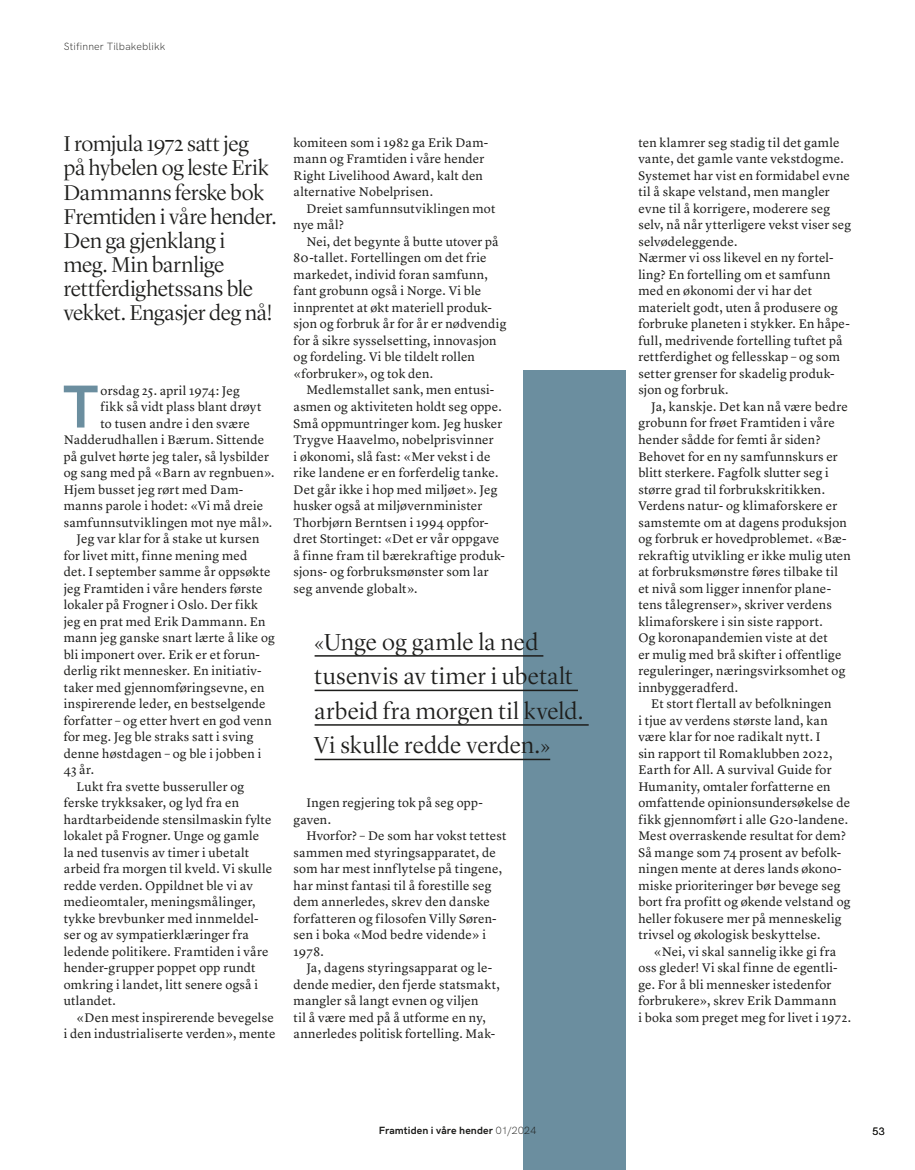
<style>
.page{position:relative;width:915px;height:1170px;background:#fff}
.page>*{position:absolute;margin:0;border:0;box-sizing:border-box;transform-origin:0 0}
.LYON_BR{font:700 60.75px "HK Grotesk Pro";color:#6b8e9f}
.CITAT{font:300 24px/34.5px "Lyon Display";letter-spacing:.015em;color:#1d1d1b}
.UR_01{font:300 22.2px/24px "Lyon Display";letter-spacing:-.01em;color:#1d1d1b}
.LYON_BR_IN{font:12.9px/16.5px "Lyon Text";letter-spacing:.01em;color:#1d1d1b}
.LYON_BR-2{font:12.9px/16.5px "Lyon Text";letter-spacing:.015em;color:#1d1d1b}
.t1{font:700 10.5px "HK Grotesk Pro";letter-spacing:.01em;color:#1d1d1b}
.Emneord{font:300 10.5px "HK Grotesk Pro";letter-spacing:.015em;color:#1d1d1b}
.t2{font:10.5px "HK Grotesk Pro";color:#1d1d1b}
.s1{font-weight:300}
</style>
<div class="page">
<div style="left:523px;top:370px;width:102px;height:799px;background:#6b8e9f"></div>
<hr style="left:314px;top:655px;width:229px;height:1px;background:#1d1d1b">
<hr style="left:314px;top:689px;width:263px;height:2px;background:#1d1d1b">
<hr style="left:314px;top:724px;width:274px;height:1px;background:#1d1d1b">
<hr style="left:314px;top:758px;width:236px;height:2px;background:#1d1d1b">
<p class="Emneord" style="left:64px;top:38px;width:103px">Stifinner Tilbakeblikk</p>
<p class="UR_01" style="left:64px;top:131px;width:214px">I romjula 1972 satt jeg<br>på hybelen og leste Erik<br>Dammanns ferske bok<br>Fremtiden i våre hender.<br>Den ga gjenklang i<br>meg. Min barnlige rettferdighetssans ble vekket. Engasjer deg nå!</p>
<p class="LYON_BR" style="left:63px;top:361px;width:36px">T</p>
<p class="LYON_BR-2" style="left:100px;top:381px;width:141px">orsdag 25. april 1974: Jeg</p>
<p class="LYON_BR-2" style="left:100px;top:397px;width:162px">fikk så vidt plass blant drøyt</p>
<p class="LYON_BR-2" style="left:100px;top:414px;width:151px">to tusen andre i den svære</p>
<p class="LYON_BR-2" style="left:64px;top:430px;width:202px">Nadderudhallen i Bærum. Sittende</p>
<p class="LYON_BR-2" style="left:64px;top:447px;width:207px">på gulvet hørte jeg taler, så lysbilder</p>
<p class="LYON_BR-2" style="left:64px;top:463px;width:212px">og sang med på «Barn av regnbuen».</p>
<p class="LYON_BR-2" style="left:64px;top:480px;width:181px">Hjem busset jeg rørt med Dam-</p>
<p class="LYON_BR-2" style="left:64px;top:496px;width:201px">manns parole i hodet: «Vi må dreie</p>
<p class="LYON_BR-2" style="left:64px;top:513px;width:210px">samfunnsutviklingen mot nye mål».</p>
<p class="LYON_BR_IN" style="left:64px;top:529px;width:212px;text-indent:13px">Jeg var klar for å stake ut kursen for livet mitt, finne mening med<br>det. I september samme år oppsøkte jeg Framtiden i våre henders første lokaler på Frogner i Oslo. Der fikk jeg en prat med Erik Dammann. En mann jeg ganske snart lærte å like og bli imponert over. Erik er et forun&shy;derlig rikt mennesker. En initiativ&shy;taker med gjennomføringsevne, en inspirerende leder, en bestselgende forfatter – og etter hvert en god venn for meg. Jeg ble straks satt i sving denne høstdagen – og ble i jobben i<br>43 år.</p>
<p class="LYON_BR_IN" style="left:64px;top:777px;width:210px;text-indent:13px">Lukt fra svette busseruller og ferske trykksaker, og lyd fra en hardtarbeidende stensilmaskin fylte lokalet på Frogner. Unge og gamle la ned tusenvis av timer i ubetalt arbeid fra morgen til kveld. Vi skulle redde verden. Oppildnet ble vi av medieomtaler, meningsmålinger, tykke brevbunker med innmeldel&shy;ser og av sympatierklæringer fra ledende politikere. Framtiden i våre hender-grupper poppet opp rundt omkring i landet, litt senere også i utlandet.</p>
<p class="LYON_BR_IN" style="left:64px;top:1008px;width:213px;text-align:right">«Den mest inspirerende bevegelse<br>i den industrialiserte verden», mente</p>
<p class="LYON_BR_IN" style="left:293px;top:133px;width:196px">komiteen som i 1982 ga Erik Dam&shy;mann og Framtiden i våre hender<br>Right Livelihood Award, kalt den alternative Nobelprisen.</p>
<p class="LYON_BR_IN" style="left:293px;top:199px;width:203px;text-indent:13px">Dreiet samfunnsutviklingen mot nye mål?</p>
<p class="LYON_BR_IN" style="left:293px;top:232px;width:214px;text-indent:13px">Nei, det begynte å butte utover på 80-tallet. Fortellingen om det frie markedet, individ foran samfunn, fant grobunn også i Norge. Vi ble innprentet at økt materiell produk&shy;sjon og forbruk år for år er nødvendig for å sikre sysselsetting, innovasjon og fordeling. Vi ble tildelt rollen «forbruker», og tok den.</p>
<p class="LYON_BR_IN" style="left:293px;top:381px;width:212px;text-indent:13px">Medlemstallet sank, men entusi&shy;asmen og aktiviteten holdt seg oppe.<br>Små oppmuntringer kom. Jeg husker Trygve Haavelmo, nobelprisvinner<br>i økonomi, slå fast: «Mer vekst i de rike landene er en forferdelig tanke.<br>Det går ikke i hop med miljøet». Jeg husker også at miljøvernminister Thorbjørn Berntsen i 1994 oppfor&shy;dret Stortinget: «Det er vår oppgave å finne fram til bærekraftige produk&shy;sjons- og forbruksmønster som lar seg anvende globalt».</p>
<p class="CITAT" style="left:314px;top:623px;width:270px">«Unge og gamle la ned tusenvis av timer i ubetalt arbeid fra morgen til kveld.<br>Vi skulle redde verden.»</p>
<p class="LYON_BR_IN" style="left:293px;top:793px;width:190px;text-indent:13px">Ingen regjering tok på seg opp&shy;gaven.</p>
<p class="LYON_BR_IN" style="left:293px;top:826px;width:214px;text-indent:13px">Hvorfor? – De som har vokst tettest sammen med styringsapparatet, de som har mest innflytelse på tingene, har minst fantasi til å forestille seg dem annerledes, skrev den danske forfatteren og filosofen Villy Søren&shy;sen i boka «Mod bedre vidende» i<br>1978.</p>
<p class="LYON_BR_IN" style="left:293px;top:958px;width:208px;text-indent:13px">Ja, dagens styringsapparat og le&shy;dende medier, den fjerde statsmakt, mangler så langt evnen og viljen<br>til å være med på å utforme en ny, annerledes politisk fortelling. Mak-</p>
<p class="LYON_BR_IN" style="left:638px;top:133px;width:214px">ten klamrer seg stadig til det gamle vante, det gamle vante vekstdogme.<br>Systemet har vist en formidabel evne til å skape velstand, men mangler evne til å korrigere, moderere seg selv, nå når ytterligere vekst viser seg selvødeleggende.</p>
<p class="LYON_BR-2" style="left:638px;top:249px;width:213px">Nærmer vi oss likevel en ny fortel&shy;ling? En fortelling om et samfunn med en økonomi der vi har det materielt godt, uten å produsere og forbruke planeten i stykker. En håpe&shy;full, medrivende fortelling tuftet på rettferdighet og fellesskap – og som setter grenser for skadelig produk&shy;sjon og forbruk.</p>
<p class="LYON_BR_IN" style="left:638px;top:397px;width:214px;text-indent:13px">Ja, kanskje. Det kan nå være bedre grobunn for frøet Framtiden i våre hender sådde for femti år siden?<br>Behovet for en ny samfunnskurs er blitt sterkere. Fagfolk slutter seg i større grad til forbrukskritikken.<br>Verdens natur- og klimaforskere er samstemte om at dagens produksjon og forbruk er hovedproblemet. «Bæ&shy;rekraftig utvikling er ikke mulig uten at forbruksmønstre føres tilbake til et nivå som ligger innenfor plane&shy;tens tålegrenser», skriver verdens klimaforskere i sin siste rapport.<br>Og koronapandemien viste at det<br>er mulig med brå skifter i offentlige reguleringer, næringsvirksomhet og innbyggeradferd.</p>
<p class="LYON_BR_IN" style="left:638px;top:694px;width:214px;text-indent:13px">Et stort flertall av befolkningen<br>i tjue av verdens største land, kan være klar for noe radikalt nytt. I<br>sin rapport til Romaklubben 2022, Earth for All. A survival Guide for Humanity, omtaler forfatterne en omfattende opinionsundersøkelse de fikk gjennomført i alle G20-landene.<br>Mest overraskende resultat for dem?<br>Så mange som 74 prosent av befolk&shy;ningen mente at deres lands økono&shy;miske prioriteringer bør bevege seg bort fra profitt og økende velstand og heller fokusere mer på menneskelig trivsel og økologisk beskyttelse.</p>
<p class="LYON_BR_IN" style="left:638px;top:942px;width:214px;text-indent:15px">«Nei, vi skal sannelig ikke gi fra oss gleder! Vi skal finne de egentli&shy;ge. For å bli mennesker istedenfor forbrukere», skrev Erik Dammann<br>i boka som preget meg for livet i 1972.</p>
<p class="t1" style="left:378px;top:1122px;width:159px">Framtiden i våre hender <span class="s1">01/2024</span></p>
<p class="t2" style="left:872px;top:1123px;width:14px">53</p>
</div>
